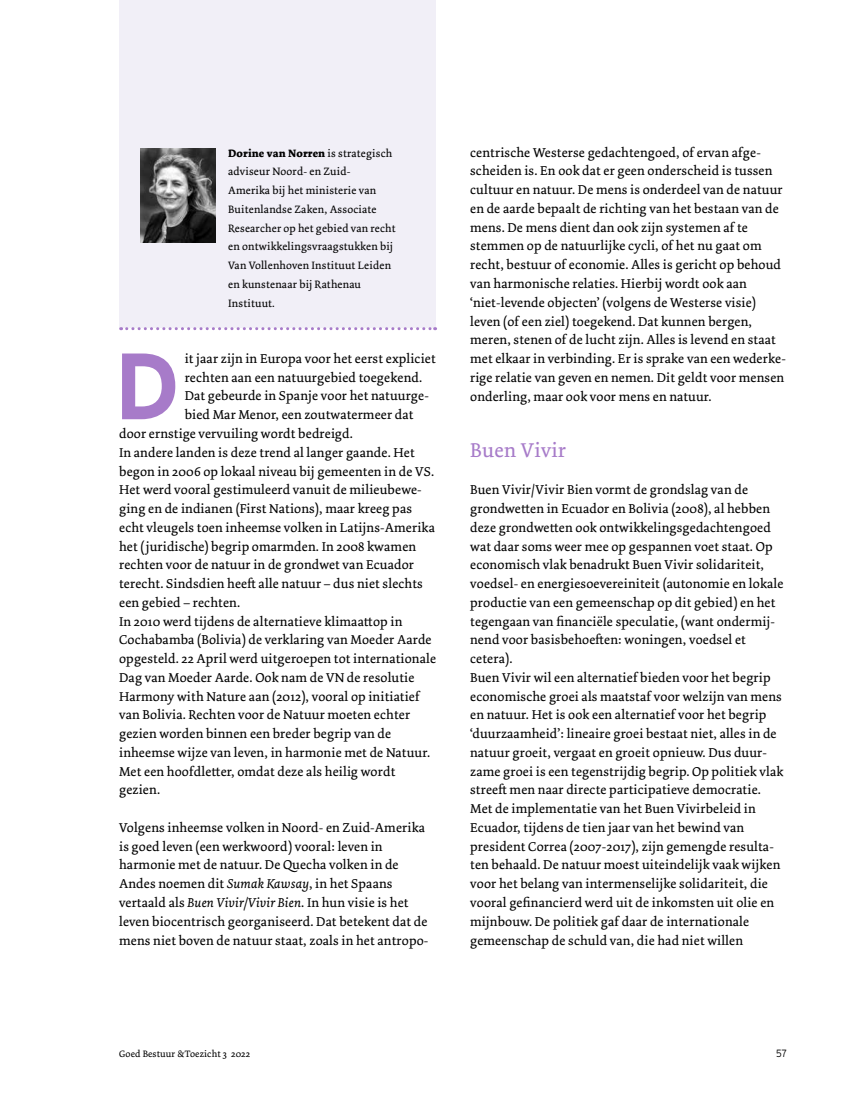
<style>
.page{position:relative;width:851px;height:1106px;background:#fff}
.page>*{position:absolute;margin:0;border:0;box-sizing:border-box;transform-origin:0 0}
.t1{font:700 93.9px "Interstate";color:#a77bc9}
.t2{font:21px "Dolly Pro";letter-spacing:.015em;color:#a77bc9}
.t3{font:13.5px/18.8px "Dolly Pro";letter-spacing:.01em;color:#000}
.t4{font:11.25px/18.8px "Dolly Pro";letter-spacing:.015em;color:#000}
.t5{font:300 10.5px "Interstate";color:#000;scale:.9 1}
.t6{font:9.75px "Dolly Pro";letter-spacing:.01em;color:#000}
.s1{font-weight:700}
.s2{font-style:italic}
</style>
<div class="page">
<div style="left:119px;top:0;width:317px;height:327px;background:#f1eff7"></div>
<img style="left:140px;top:149px;width:75px;height:94px">
<svg style="left:121px;top:327px;width:314px;height:3px"></svg>
<p class="t4" style="left:228px;top:144px;width:169px"><span class="s1">Dorine van Norren</span> is strategisch adviseur Noord- en Zuid-<br>Amerika bij het ministerie van<br>Buitenlandse Zaken, Associate<br>Researcher op het gebied van recht en ontwikkelingsvraagstukken bij<br>Van Vollenhoven Instituut Leiden en kunstenaar bij Rathenau<br>Instituut.</p>
<h1 class="t1" style="left:114px;top:334px;width:68px">D</h1>
<p class="t3" style="left:185px;top:349px;width:252px">it jaar zijn in Europa voor het eerst expliciet</p>
<p class="t3" style="left:185px;top:368px;width:239px">rechten aan een natuurgebied toegekend.</p>
<p class="t3" style="left:185px;top:387px;width:246px">Dat gebeurde in Spanje voor het natuurge-</p>
<p class="t3" style="left:185px;top:405px;width:230px">bied Mar Menor, een zoutwatermeer dat</p>
<p class="t3" style="left:119px;top:424px;width:235px">door ernstige vervuiling wordt bedreigd.</p>
<p class="t3" style="left:119px;top:443px;width:297px">In andere landen is deze trend al langer gaande. Het</p>
<p class="t3" style="left:119px;top:462px;width:316px">begon in 2006 op lokaal niveau bij gemeenten in de VS.</p>
<p class="t3" style="left:119px;top:480px;width:304px">Het werd vooral gestimuleerd vanuit de milieubewe-</p>
<p class="t3" style="left:119px;top:499px;width:294px">ging en de indianen (First Nations), maar kreeg pas</p>
<p class="t3" style="left:119px;top:518px;width:317px">echt vleugels toen inheemse volken in Latijns-Amerika</p>
<p class="t3" style="left:119px;top:537px;width:298px">het (juridische) begrip omarmden. In 2008 kwamen</p>
<p class="t3" style="left:119px;top:555px;width:296px">rechten voor de natuur in de grondwet van Ecuador</p>
<p class="t3" style="left:119px;top:574px;width:305px">terecht. Sindsdien heeft alle natuur – dus niet slechts</p>
<p class="t3" style="left:119px;top:593px;width:123px">een gebied – rechten.</p>
<p class="t3" style="left:119px;top:612px;width:285px">In 2010 werd tijdens de alternatieve klimaattop in</p>
<p class="t3" style="left:119px;top:630px;width:314px">Cochabamba (Bolivia) de verklaring van Moeder Aarde</p>
<p class="t3" style="left:119px;top:649px;width:318px">opgesteld. 22 April werd uitgeroepen tot internationale</p>
<p class="t3" style="left:119px;top:668px;width:297px">Dag van Moeder Aarde. Ook nam de VN de resolutie</p>
<p class="t3" style="left:119px;top:687px;width:302px">Harmony with Nature aan (2012), vooral op initiatief</p>
<p class="t3" style="left:119px;top:705px;width:292px">van Bolivia. Rechten voor de Natuur moeten echter</p>
<p class="t3" style="left:119px;top:724px;width:273px">gezien worden binnen een breder begrip van de</p>
<p class="t3" style="left:119px;top:743px;width:312px">inheemse wijze van leven, in harmonie met de Natuur.</p>
<p class="t3" style="left:119px;top:762px;width:278px">Met een hoofdletter, omdat deze als heilig wordt</p>
<p class="t3" style="left:119px;top:780px;width:42px">gezien.</p>
<p class="t3" style="left:119px;top:818px;width:311px">Volgens inheemse volken in Noord- en Zuid-Amerika is goed leven (een werkwoord) vooral: leven in harmonie met de natuur. De Quecha volken in de Andes noemen dit <span class="s2">Sumak Kawsay</span>, in het Spaans vertaald als <span class="s2">Buen Vivir/Vivir Bien</span>. In hun visie is het leven biocentrisch georganiseerd. Dat betekent dat de mens niet boven de natuur staat, zoals in het antropo-</p>
<p class="t3" style="left:470px;top:143px;width:317px">centrische Westerse gedachtengoed, of ervan afge&shy;scheiden is. En ook dat er geen onderscheid is tussen cultuur en natuur. De mens is onderdeel van de natuur en de aarde bepaalt de richting van het bestaan van de mens. De mens dient dan ook zijn systemen af te stemmen op de natuurlijke cycli, of het nu gaat om recht, bestuur of economie. Alles is gericht op behoud van harmonische relaties. Hierbij wordt ook aan ‘niet-levende objecten’ (volgens de Westerse visie) leven (of een ziel) toegekend. Dat kunnen bergen, meren, stenen of de lucht zijn. Alles is levend en staat met elkaar in verbinding. Er is sprake van een wederke&shy;rige relatie van geven en nemen. Dit geldt voor mensen onderling, maar ook voor mens en natuur.</p>
<h2 class="t2" style="left:470px;top:436px;width:97px">Buen Vivir</h2>
<p class="t3" style="left:470px;top:480px;width:315px">Buen Vivir/Vivir Bien vormt de grondslag van de grondwetten in Ecuador en Bolivia (2008), al hebben deze grondwetten ook ontwikkelingsgedachtengoed wat daar soms weer mee op gespannen voet staat. Op economisch vlak benadrukt Buen Vivir solidariteit, voedsel- en energiesoevereiniteit (autonomie en lokale productie van een gemeenschap op dit gebied) en het tegengaan van financiële speculatie, (want ondermij&shy;nend voor basisbehoeften: woningen, voedsel et cetera).<br>Buen Vivir wil een alternatief bieden voor het begrip economische groei als maatstaf voor welzijn van mens en natuur. Het is ook een alternatief voor het begrip ‘duurzaamheid’: lineaire groei bestaat niet, alles in de natuur groeit, vergaat en groeit opnieuw. Dus duur&shy;zame groei is een tegenstrijdig begrip. Op politiek vlak streeft men naar directe participatieve democratie.<br>Met de implementatie van het Buen Vivirbeleid in Ecuador, tijdens de tien jaar van het bewind van president Correa (2007-2017), zijn gemengde resulta&shy;ten behaald. De natuur moest uiteindelijk vaak wijken voor het belang van intermenselijke solidariteit, die vooral gefinancierd werd uit de inkomsten uit olie en mijnbouw. De politiek gaf daar de internationale gemeenschap de schuld van, die had niet willen</p>
<p class="t6" style="left:119px;top:1047px;width:133px">Goed Bestuur &amp;Toezicht 3 2022</p>
<p class="t5" style="left:776px;top:1046px;width:14px">57</p>
</div>
